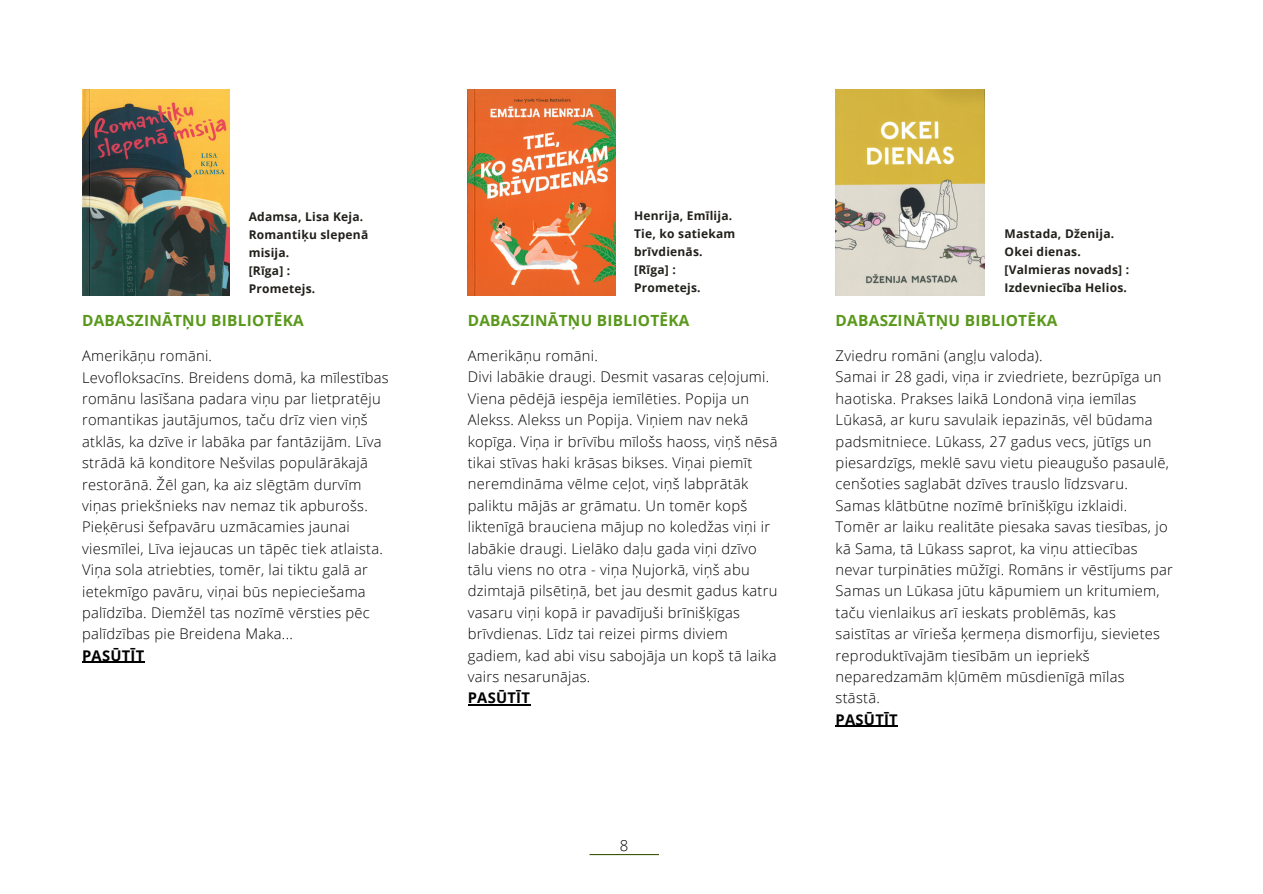
<style>
.page{position:relative;width:1263px;height:894px;background:#fff}
.page>*{position:absolute;margin:0;border:0;box-sizing:border-box;transform-origin:0 0}
.t1{font:700 15.45px "Open Sans";letter-spacing:.02em;color:#59981a}
.t2{font:300 15px "Open Sans";color:#000}
.t3{font:300 14.7px/21.3px "Open Sans";letter-spacing:.02em;color:#000}
.t4{font:700 12px/18px "Open Sans";letter-spacing:.02em;color:#22201b}
.s1{font-weight:700}
</style>
<div class="page">
<hr style="left:589px;top:853px;width:70px;height:1px;background:#3b5704">
<img style="left:836px;top:89px;width:148px;height:206px">
<hr style="left:836px;top:725px;width:62px;height:1px;background:#000">
<img style="left:82px;top:89px;width:147px;height:206px">
<hr style="left:82px;top:661px;width:63px;height:1px;background:#000">
<hr style="left:468px;top:704px;width:62px;height:1px;background:#000">
<img style="left:468px;top:89px;width:147px;height:206px">
<p class="t4" style="left:249px;top:207px;width:116px">Adamsa, Lisa Keja.</p>
<h1 class="t4" style="left:249px;top:225px;width:121px">Romantiķu slepenā misija.</h1>
<h2 class="t4" style="left:249px;top:261px;width:43px">[Rīga] :</h2>
<p class="t4" style="left:249px;top:279px;width:68px">Prometejs.</p>
<p class="t4" style="left:634px;top:206px;width:100px">Henrija, Emīlija.</p>
<p class="t4" style="left:634px;top:225px;width:103px">Tie, ko satiekam brīvdienās.</p>
<p class="t4" style="left:634px;top:261px;width:43px">[Rīga] :</p>
<h1 class="t4" style="left:634px;top:279px;width:68px">Prometejs.</h1>
<p class="t4" style="left:1005px;top:224px;width:111px">Mastada, Dženija.</p>
<h1 class="t4" style="left:1005px;top:243px;width:78px">Okei dienas.</h1>
<h2 class="t4" style="left:1005px;top:261px;width:126px">[Valmieras novads] :</h2>
<p class="t4" style="left:1005px;top:279px;width:124px">Izdevniecība Helios.</p>
<p class="t1" style="left:82px;top:309px;width:223px">DABASZINĀTŅU BIBLIOTĒKA</p>
<p class="t1" style="left:468px;top:309px;width:223px">DABASZINĀTŅU BIBLIOTĒKA</p>
<p class="t1" style="left:836px;top:309px;width:223px">DABASZINĀTŅU BIBLIOTĒKA</p>
<p class="t3" style="left:82px;top:345px;width:308px">Amerikāņu romāni.<br>Levofloksacīns. Breidens domā, ka mīlestības romānu lasīšana padara viņu par lietpratēju romantikas jautājumos, taču drīz vien viņš atklās, ka dzīve ir labāka par fantāzijām. Līva strādā kā konditore Nešvilas populārākajā restorānā. Žēl gan, ka aiz slēgtām durvīm viņas priekšnieks nav nemaz tik apburošs.<br>Pieķērusi šefpavāru uzmācamies jaunai viesmīlei, Līva iejaucas un tāpēc tiek atlaista.<br>Viņa sola atriebties, tomēr, lai tiktu galā ar ietekmīgo pavāru, viņai būs nepieciešama palīdzība. Diemžēl tas nozīmē vērsties pēc palīdzības pie Breidena Maka...<br><span class="s1">PASŪTĪT</span></p>
<p class="t3" style="left:468px;top:344px;width:311px">Amerikāņu romāni.<br>Divi labākie draugi. Desmit vasaras ceļojumi.<br>Viena pēdējā iespēja iemīlēties. Popija un Alekss. Alekss un Popija. Viņiem nav nekā kopīga. Viņa ir brīvību mīlošs haoss, viņš nēsā tikai stīvas haki krāsas bikses. Viņai piemīt neremdināma vēlme ceļot, viņš labprātāk paliktu mājās ar grāmatu. Un tomēr kopš liktenīgā brauciena mājup no koledžas viņi ir labākie draugi. Lielāko daļu gada viņi dzīvo tālu viens no otra - viņa Ņujorkā, viņš abu dzimtajā pilsētiņā, bet jau desmit gadus katru vasaru viņi kopā ir pavadījuši brīnišķīgas brīvdienas. Līdz tai reizei pirms diviem gadiem, kad abi visu sabojāja un kopš tā laika vairs nesarunājas.<br><span class="s1">PASŪTĪT</span></p>
<p class="t2" style="left:620px;top:834px;width:10px">8</p>
<h2 class="t3" style="left:836px;top:344px;width:339px">Zviedru romāni (angļu valoda).<br>Samai ir 28 gadi, viņa ir zviedriete, bezrūpīga un haotiska. Prakses laikā Londonā viņa iemīlas Lūkasā, ar kuru savulaik iepazinās, vēl būdama padsmitniece. Lūkass, 27 gadus vecs, jūtīgs un piesardzīgs, meklē savu vietu pieaugušo pasaulē, cenšoties saglabāt dzīves trauslo līdzsvaru.<br>Samas klātbūtne nozīmē brīnišķīgu izklaidi.<br>Tomēr ar laiku realitāte piesaka savas tiesības, jo kā Sama, tā Lūkass saprot, ka viņu attiecības nevar turpināties mūžīgi. Romāns ir vēstījums par Samas un Lūkasa jūtu kāpumiem un kritumiem, taču vienlaikus arī ieskats problēmās, kas saistītas ar vīrieša ķermeņa dismorfiju, sievietes reproduktīvajām tiesībām un iepriekš neparedzamām kļūmēm mūsdienīgā mīlas<br>stāstā.<br><span class="s1">PASŪTĪT</span></h2>
</div>
